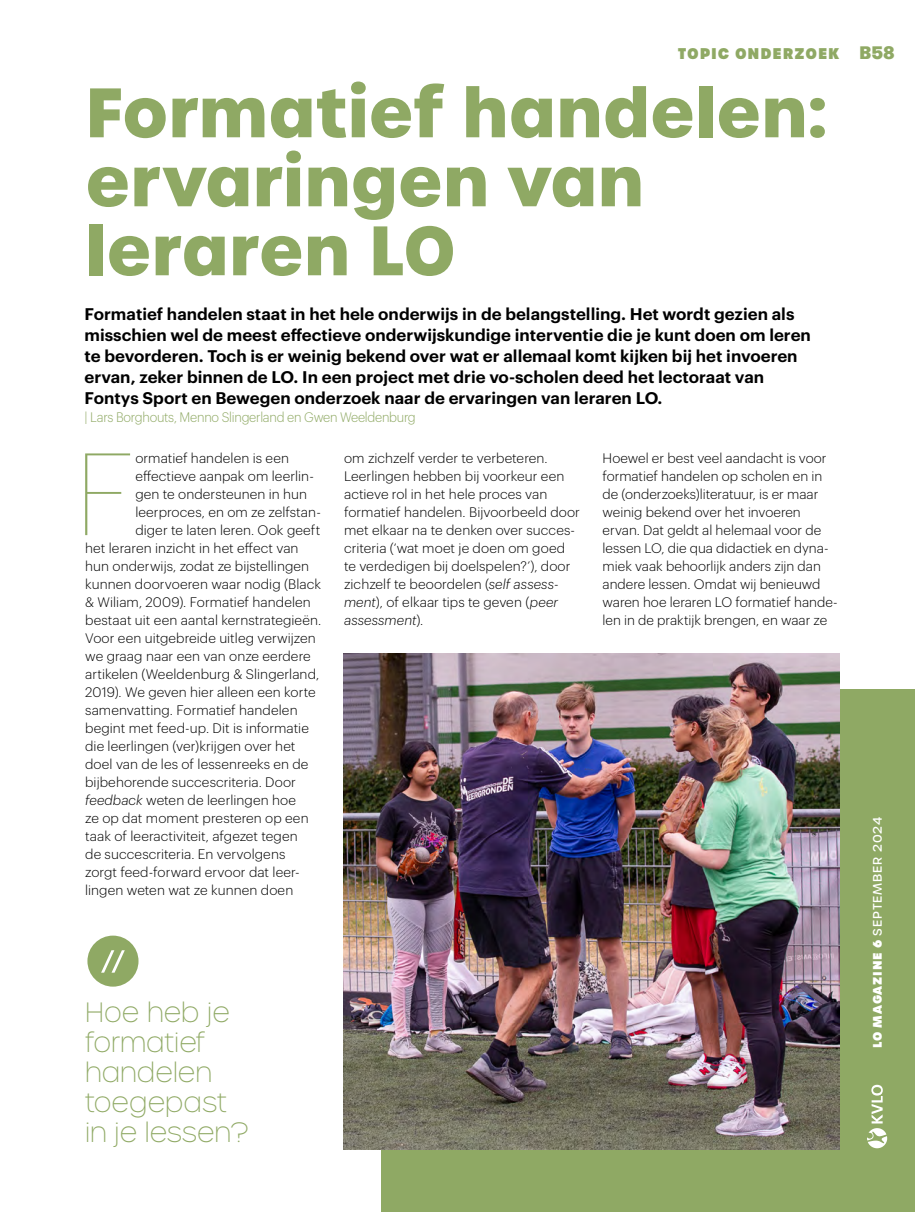
<style>
.page{position:relative;width:915px;height:1212px;background:#fff}
.page>*{position:absolute;margin:0;border:0;box-sizing:border-box;transform-origin:0 0}
.t1{font:100 114.15px "Graphik";color:#8fa964}
.t2{font:100 69px "Urbane";color:#fff}
.t3{font:700 67.5px/69px "Urbane";letter-spacing:-.005em;color:#8fa964}
.t4{font:100 27px/30px "Urbane";color:#8fa964}
.t5{font:600 16.5px/21px "Graphik";color:#000}
.t6{font:800 15px "Urbane";letter-spacing:.06em;color:#8fa964}
.t7{font:300 13.5px/18px "Graphik";letter-spacing:.005em;color:#000}
.t8{font:300 13.5px "Graphik";letter-spacing:-.02em;color:#8fa964;scale:.95 1}
.t9{font:500 12px "Urbane";letter-spacing:.075em;color:#fff}
.s1{font-family:"GT Walsheim Pro";font-weight:900;font-size:18px}
.s2{font-style:italic}
.s3{font-weight:800}
</style>
<div class="page">
<div style="left:382px;top:690px;width:532px;height:522px;background:#8fa964"></div>
<svg style="left:867px;top:1085px;width:19px;height:63px"></svg>
<img style="left:343px;top:654px;width:495px;height:495px">
<div style="left:87px;top:935px;width:51px;height:51px;background:#8fa964;border-radius:50%"></div>
<p class="t6" style="left:677px;top:43px;width:218px">TOPIC ONDERZOEK <span class="s1">B58</span></p>
<h3 class="t3" style="left:85px;top:79px;width:743px">Formatief handelen: ervaringen van leraren LO</h3>
<p class="t5" style="left:84px;top:302px;width:727px">Formatief handelen staat in het hele onderwijs in de belangstelling. Het wordt gezien als misschien wel de meest effectieve onderwijskundige interventie die je kunt doen om leren te bevorderen. Toch is er weinig bekend over wat er allemaal komt kijken bij het invoeren ervan, zeker binnen de LO. In een project met drie vo-scholen deed het lectoraat van Fontys Sport en Bewegen onderzoek naar de ervaringen van leraren LO.</p>
<p class="t8" style="left:84px;top:407px;width:350px">| Lars Borghouts, Menno Slingerland en Gwen Weeldenburg</p>
<p class="t7" style="left:344px;top:448px;width:237px">om zichzelf verder te verbeteren.<br>Leerlingen hebben bij voorkeur een actieve rol in het hele proces van formatief handelen. Bijvoorbeeld door met elkaar na te denken over succes&shy;criteria (‘wat moet je doen om goed te verdedigen bij doelspelen?’), door zichzelf te beoordelen (<span class="s2">self assess&shy;ment</span>), of elkaar tips te geven (<span class="s2">peer assessment</span>).</p>
<p class="t7" style="left:602px;top:448px;width:236px">Hoewel er best veel aandacht is voor formatief handelen op scholen en in de (onderzoeks)literatuur, is er maar weinig bekend over het invoeren ervan. Dat geldt al helemaal voor de lessen LO, die qua didactiek en dyna&shy;miek vaak behoorlijk anders zijn dan andere lessen. Omdat wij benieuwd waren hoe leraren LO formatief hande&shy;len in de praktijk brengen, en waar ze</p>
<h1 class="t1" style="left:74px;top:413px;width:62px">F</h1>
<p class="t7" style="left:135px;top:448px;width:155px">ormatief handelen is een</p>
<p class="t7" style="left:135px;top:466px;width:180px">effectieve aanpak om leerlin-</p>
<p class="t7" style="left:135px;top:484px;width:173px">gen te ondersteunen in hun</p>
<p class="t7" style="left:135px;top:502px;width:187px">leerproces, en om ze zelfstan-</p>
<p class="t7" style="left:135px;top:520px;width:186px">diger te laten leren. Ook geeft</p>
<p class="t7" style="left:85px;top:538px;width:215px">het leraren inzicht in het effect van</p>
<p class="t7" style="left:85px;top:556px;width:225px">hun onderwijs, zodat ze bijstellingen</p>
<p class="t7" style="left:85px;top:574px;width:237px">kunnen doorvoeren waar nodig (Black</p>
<p class="t7" style="left:85px;top:592px;width:227px">&amp; Wiliam, 2009). Formatief handelen</p>
<p class="t7" style="left:85px;top:610px;width:237px">bestaat uit een aantal kernstrategieën.</p>
<p class="t7" style="left:85px;top:628px;width:232px">Voor een uitgebreide uitleg verwijzen</p>
<p class="t7" style="left:85px;top:646px;width:227px">we graag naar een van onze eerdere</p>
<p class="t7" style="left:85px;top:664px;width:235px">artikelen (Weeldenburg &amp; Slingerland,</p>
<p class="t7" style="left:85px;top:682px;width:232px">2019). We geven hier alleen een korte</p>
<p class="t7" style="left:85px;top:700px;width:214px">samenvatting. Formatief handelen</p>
<p class="t7" style="left:85px;top:718px;width:225px">begint met feed-up. Dit is informatie</p>
<p class="t7" style="left:85px;top:736px;width:212px">die leerlingen (ver)krijgen over het</p>
<p class="t7" style="left:85px;top:754px;width:225px">doel van de les of lessenreeks en de</p>
<p class="t7" style="left:85px;top:772px;width:212px">bijbehorende succescriteria. Door</p>
<p class="t7" style="left:85px;top:790px;width:212px"><span class="s2">feedback</span> weten de leerlingen hoe</p>
<p class="t7" style="left:85px;top:808px;width:225px">ze op dat moment presteren op een</p>
<p class="t7" style="left:85px;top:826px;width:214px">taak of leeractiviteit, afgezet tegen</p>
<p class="t7" style="left:85px;top:844px;width:202px">de succescriteria. En vervolgens</p>
<p class="t7" style="left:85px;top:862px;width:216px">zorgt feed-forward ervoor dat leer-</p>
<p class="t7" style="left:85px;top:880px;width:209px">lingen weten wat ze kunnen doen</p>
<h2 class="t2" style="left:100px;top:932px;width:28px">“</h2>
<h3 class="t4" style="left:85px;top:998px;width:165px">Hoe heb je formatief handelen toegepast in je lessen?</h3>
<p class="t9" style="left:869px;top:1048px;width:233px;rotate:-90deg"><span class="s3">LO MAGAZINE 6</span> SEPTEMBER 2024</p>
</div>
